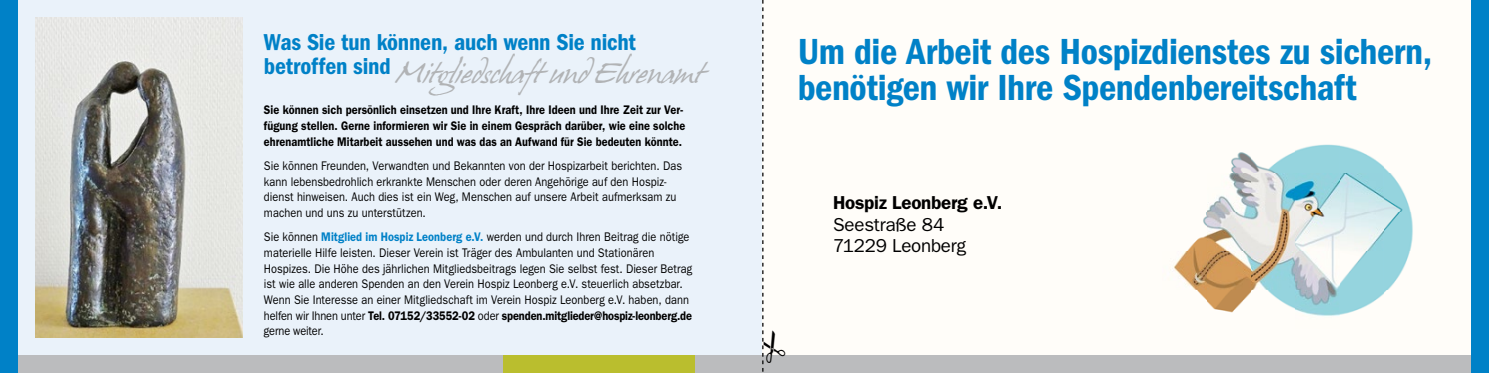
<style>
.page{position:relative;width:1489px;height:373px;background:#fff}
.page>*{position:absolute;margin:0;border:0;box-sizing:border-box;transform-origin:0 0}
.t1{font:600 condensed 37.5px/36.6px "Franklin Gothic LT";letter-spacing:-.01em;color:#0081c7}
.t2{font:26.25px "Hans Hand";letter-spacing:-.005em;color:#b1b3b5}
.t3{font:600 condensed 23.75px "Franklin Gothic LT";letter-spacing:-.01em;color:#0081c7}
.t4{font:18.75px/21.2px "Franklin Gothic LT";letter-spacing:-.01em;color:#000}
.t5{font:600 18.75px "Franklin Gothic LT";letter-spacing:-.01em;color:#000}
.t6{font:12.5px/15.6px "Franklin Gothic LT";letter-spacing:.005em;color:#000;scale:.88 1}
.t7{font:600 12.5px/15.6px "Franklin Gothic LT";letter-spacing:.005em;color:#000;scale:.88 1}
.s1{font-weight:600;color:#0081c7}
.s2{font-weight:600}
</style>
<div class="page">
<div style="left:0;top:0;width:762px;height:372px;background:#eaf2fa"></div>
<div style="left:18px;top:354px;width:726px;height:18px;background:#bbbcbe"></div>
<img style="left:35px;top:18px;width:208px;height:319px">
<div style="left:503px;top:354px;width:191px;height:18px;background:#babe2e"></div>
<div style="left:0;top:0;width:18px;height:372px;background:#0081c7"></div>
<div style="left:762px;top:0;width:726px;height:372px;background:#fffdf9"></div>
<div style="left:744px;top:354px;width:726px;height:18px;background:#bbbcbe"></div>
<div style="left:1470px;top:0;width:18px;height:372px;background:#0081c7"></div>
<img style="left:1174px;top:144px;width:239px;height:172px">
<svg style="left:762px;top:0;width:23px;height:372px"></svg>
<h3 class="t3" style="left:264px;top:28px;width:373px">Was Sie tun können, auch wenn Sie nicht</h3>
<h2 class="t2" style="left:264px;top:59px;width:440px"><sup>betroffen</sup> <sup>sind</sup> Mitgliedschaft und Ehrenamt</h2>
<p class="t7" style="left:264px;top:102px;width:480px">Sie können sich persönlich einsetzen und Ihre Kraft, Ihre Ideen und Ihre Zeit zur Ver&shy;fügung stellen. Gerne informieren wir Sie in einem Gespräch darüber, wie eine solche ehrenamtliche Mitarbeit aussehen und was das an Aufwand für Sie bedeuten könnte.</p>
<p class="t6" style="left:264px;top:158px;width:476px">Sie können Freunden, Verwandten und Bekannten von der Hospizarbeit berichten. Das kann lebensbedrohlich erkrankte Menschen oder deren Angehörige auf den Hospiz&shy;dienst hinweisen. Auch dies ist ein Weg, Menschen auf unsere Arbeit aufmerksam zu machen und uns zu unterstützen.</p>
<p class="t6" style="left:264px;top:229px;width:488px">Sie können <span class="s1">Mitglied im Hospiz Leonberg e.V.</span> werden und durch Ihren Beitrag die nötige materielle Hilfe leisten. Dieser Verein ist Träger des Ambulanten und Stationären Hospizes. Die Höhe des jährlichen Mitgliedsbeitrags legen Sie selbst fest. Dieser Betrag ist wie alle anderen Spenden an den Verein Hospiz Leonberg e.V. steuerlich absetzbar.<br>Wenn Sie Interesse an einer Mitgliedschaft im Verein Hospiz Leonberg e.V. haben, dann helfen wir Ihnen unter <span class="s2">Tel. 07152/33552-02</span> oder <span class="s2">spenden.mitglieder@hospiz-leonberg.de </span>gerne weiter.</p>
<h1 class="t1" style="left:797px;top:33px;width:636px">Um die Arbeit des Hospizdienstes zu sichern, benötigen wir Ihre Spendenbereitschaft</h1>
<h3 class="t5" style="left:833px;top:191px;width:171px">Hospiz Leonberg e.V.</h3>
<h3 class="t4" style="left:833px;top:213px;width:134px">Seestraße 84<br>71229 Leonberg</h3>
</div>
